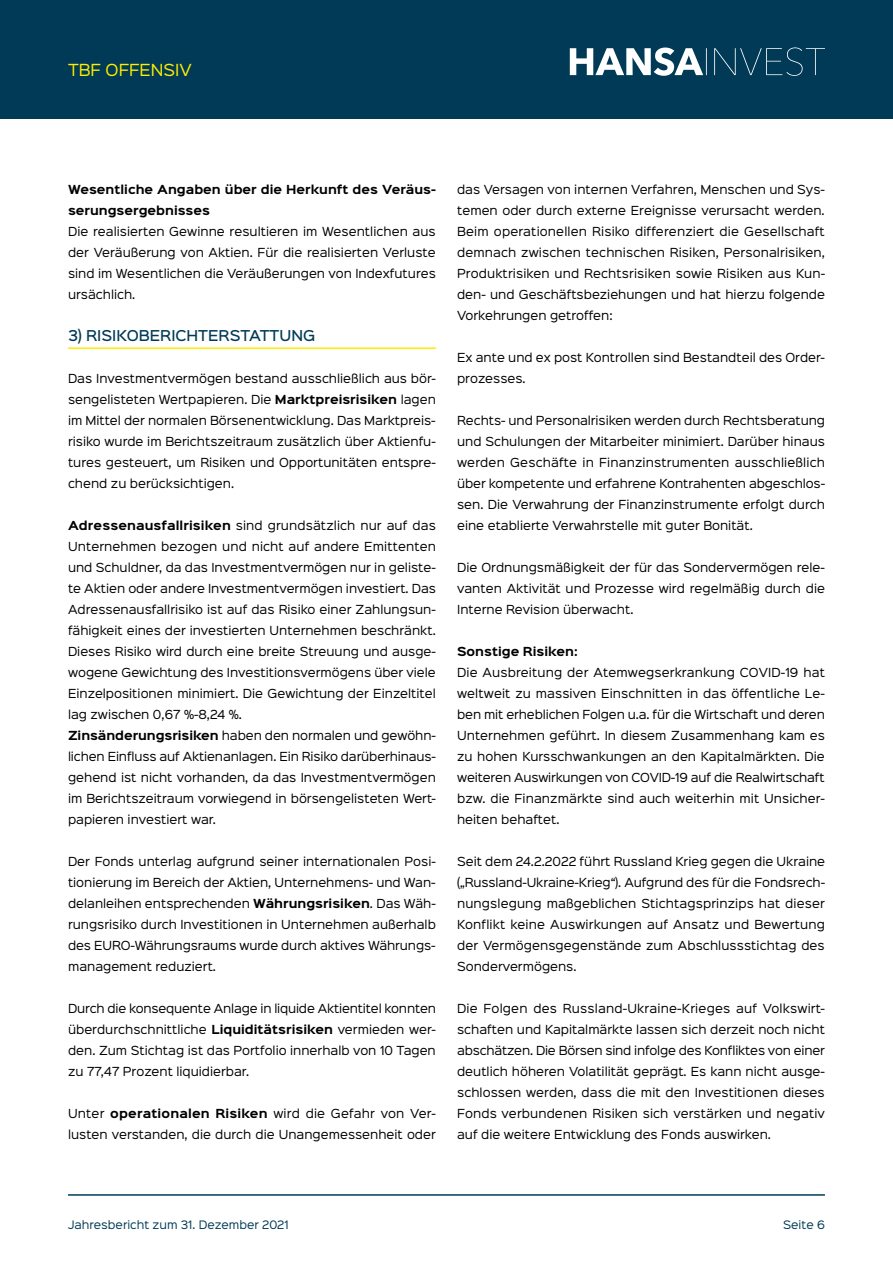
<style>
.page{position:relative;width:893px;height:1263px;background:#fff}
.page>*{position:absolute;margin:0;border:0;box-sizing:border-box;transform-origin:0 0}
.t1{font:15px "Sinkin Sans 400";color:#ffed00}
.t2{font:500 13.5px "Sinkin Sans 500";color:#003a56}
.t3{font:11.25px/21px "Sinkin Sans 400";color:#000;text-align:justify}
.t4{font:700 11.25px/21px "Sinkin Sans 700";color:#000}
.t5{font:10.5px "Sinkin Sans 400";color:#003a56}
.s1{font-family:"Sinkin Sans 700";font-weight:700}
</style>
<div class="page">
<div style="left:0;top:0;width:893px;height:119px;background:#003a56"></div>
<svg style="left:570px;top:47px;width:255px;height:29px"></svg>
<hr style="left:68px;top:1194px;width:757px;height:2px;background:#003a56">
<hr style="left:68px;top:347px;width:368px;height:2px;background:#ffed00">
<h1 class="t1" style="left:68px;top:57px;width:125px">TBF OFFENSIV</h1>
<p class="t4" style="left:68px;top:180px;width:369px">Wesentliche Angaben über die Herkunft des Veräus&shy;serungsergebnisses</p>
<p class="t3" style="left:68px;top:220px;width:369px">Die realisierten Gewinne resultieren im Wesentlichen aus der Veräußerung von Aktien. Für die realisierten Verluste sind im Wesentlichen die Veräußerungen von Indexfutures ursächlich.</p>
<p class="t2" style="left:68px;top:324px;width:249px">3) RISIKOBERICHTERSTATTUNG</p>
<p class="t3" style="left:68px;top:367px;width:369px">Das Investmentvermögen bestand ausschließlich aus bör&shy;sengelisteten Wertpapieren. Die <span class="s1">Marktpreisrisiken</span> lagen im Mittel der normalen Börsenentwicklung. Das Marktpreis&shy;risiko wurde im Berichtszeitraum zusätzlich über Aktienfu&shy;tures gesteuert, um Risiken und Opportunitäten entspre&shy;chend zu berücksichtigen.</p>
<p class="t3" style="left:68px;top:514px;width:370px;text-align:left"><span class="s1">Adressenausfallrisiken</span> sind grundsätzlich nur auf das Unternehmen bezogen und nicht auf andere Emittenten und Schuldner, da das Investmentvermögen nur in geliste&shy;te Aktien oder andere Investmentvermögen investiert. Das Adressenausfallrisiko ist auf das Risiko einer Zahlungsun&shy;fähigkeit eines der investierten Unternehmen beschränkt.<br>Dieses Risiko wird durch eine breite Streuung und ausge&shy;wogene Gewichtung des Investitionsvermögens über viele Einzelpositionen minimiert. Die Gewichtung der Einzeltitel lag zwischen 0,67 %-8,24 %.<br><span class="s1">Zinsänderungsrisiken</span> haben den normalen und gewöhn&shy;lichen Einfluss auf Aktienanlagen. Ein Risiko darüberhinaus&shy;gehend ist nicht vorhanden, da das Investmentvermögen im Berichtszeitraum vorwiegend in börsengelisteten Wert&shy;papieren investiert war.</p>
<p class="t3" style="left:68px;top:850px;width:369px">Der Fonds unterlag aufgrund seiner internationalen Posi&shy;tionierung im Bereich der Aktien, Unternehmens- und Wan&shy;delanleihen entsprechenden <span class="s1">Währungsrisiken</span>. Das Wäh&shy;rungsrisiko durch Investitionen in Unternehmen außerhalb des EURO-Währungsraums wurde durch aktives Währungs&shy;management reduziert.</p>
<p class="t3" style="left:68px;top:997px;width:370px">Durch die konsequente Anlage in liquide Aktientitel konnten überdurchschnittliche <span class="s1">Liquiditätsrisiken</span> vermieden wer&shy;den. Zum Stichtag ist das Portfolio innerhalb von 10 Tagen zu 77,47 Prozent liquidierbar.</p>
<p class="t3" style="left:68px;top:1102px;width:369px">Unter <span class="s1">operationalen Risiken</span> wird die Gefahr von Ver&shy;lusten verstanden, die durch die Unangemessenheit oder</p>
<p class="t3" style="left:457px;top:178px;width:369px">das Versagen von internen Verfahren, Menschen und Sys&shy;temen oder durch externe Ereignisse verursacht werden.<br>Beim operationellen Risiko differenziert die Gesellschaft demnach zwischen technischen Risiken, Personalrisiken, Produktrisiken und Rechtsrisiken sowie Risiken aus Kun&shy;den- und Geschäftsbeziehungen und hat hierzu folgende Vorkehrungen getroffen:</p>
<p class="t3" style="left:457px;top:346px;width:369px">Ex ante und ex post Kontrollen sind Bestandteil des Order&shy;prozesses.</p>
<p class="t3" style="left:457px;top:409px;width:369px">Rechts- und Personalrisiken werden durch Rechtsberatung und Schulungen der Mitarbeiter minimiert. Darüber hinaus werden Geschäfte in Finanzinstrumenten ausschließlich über kompetente und erfahrene Kontrahenten abgeschlos&shy;sen. Die Verwahrung der Finanzinstrumente erfolgt durch eine etablierte Verwahrstelle mit guter Bonität.</p>
<p class="t3" style="left:457px;top:556px;width:369px">Die Ordnungsmäßigkeit der für das Sondervermögen rele&shy;vanten Aktivität und Prozesse wird regelmäßig durch die Interne Revision überwacht.</p>
<p class="t4" style="left:457px;top:642px;width:122px">Sonstige Risiken:</p>
<p class="t3" style="left:457px;top:661px;width:369px">Die Ausbreitung der Atemwegserkrankung COVID-19 hat weltweit zu massiven Einschnitten in das öffentliche Le&shy;ben mit erheblichen Folgen u.a. für die Wirtschaft und deren Unternehmen geführt. In diesem Zusammenhang kam es zu hohen Kursschwankungen an den Kapitalmärkten. Die weiteren Auswirkungen von COVID-19 auf die Realwirtschaft bzw. die Finanzmärkte sind auch weiterhin mit Unsicher&shy;heiten behaftet.</p>
<p class="t3" style="left:457px;top:850px;width:370px">Seit dem 24.2.2022 führt Russland Krieg gegen die Ukraine („Russland-Ukraine-Krieg“). Aufgrund des für die Fondsrech&shy;nungslegung maßgeblichen Stichtagsprinzips hat dieser Konflikt keine Auswirkungen auf Ansatz und Bewertung der Vermögensgegenstände zum Abschlussstichtag des Sondervermögens.</p>
<p class="t3" style="left:457px;top:997px;width:369px">Die Folgen des Russland-Ukraine-Krieges auf Volkswirt&shy;schaften und Kapitalmärkte lassen sich derzeit noch nicht abschätzen. Die Börsen sind infolge des Konfliktes von einer deutlich höheren Volatilität geprägt. Es kann nicht ausge&shy;schlossen werden, dass die mit den Investitionen dieses Fonds verbundenen Risiken sich verstärken und negativ auf die weitere Entwicklung des Fonds auswirken.</p>
<p class="t5" style="left:68px;top:1216px;width:222px">Jahresbericht zum 31. Dezember 2021</p>
<p class="t5" style="left:783px;top:1216px;width:43px">Seite 6</p>
</div>
